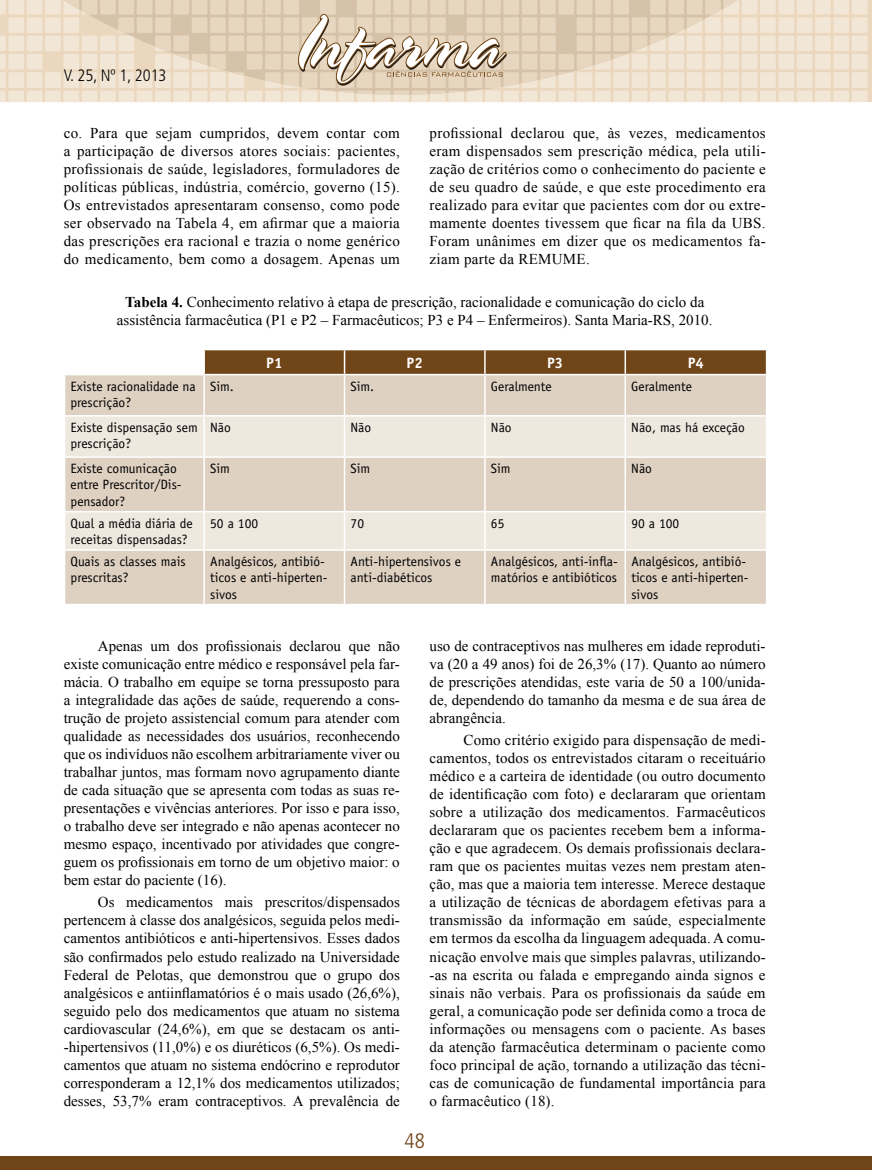
<style>
.page{position:relative;width:872px;height:1170px;background:#fff}
.page>*{position:absolute;margin:0;border:0;box-sizing:border-box;transform-origin:0 0}
.t1{font:300 condensed 21px "Frutiger";color:#704517}
.t2{font:300 condensed 16.5px "Frutiger";color:#000}
.t3{font:15px/18px "Times New Roman";color:#000;text-align:justify}
.t4{font:700 15px "Officina Sans";color:#fff}
.t5{font:13.5px/16.2px "Officina Sans";color:#000}
.s1{font-weight:700}
</style>
<div class="page">
<svg style="left:0;top:0;width:867px;height:102px;background:#f0e3d0"></svg>
<svg style="left:29px;top:0;width:743px;height:95px;background:#e8d8c2"></svg>
<svg style="left:298px;top:14px;width:208px;height:72px"></svg>
<hr style="left:871px;top:0;width:1px;height:102px;background:#ebd7be">
<div style="left:0;top:1155px;width:872px;height:14px;background:#704517"></div>
<div style="left:65px;top:375px;width:701px;height:228px;background:#ded1c2"></div>
<svg style="left:65px;top:416px;width:701px;height:133px;background:#e7ded3"></svg>
<svg style="left:204px;top:349px;width:563px;height:25px;background:#7a5227"></svg>
<hr style="left:203px;top:375px;width:2px;height:40px;background:#fff">
<hr style="left:344px;top:375px;width:1px;height:40px;background:#fff">
<hr style="left:484px;top:375px;width:1px;height:40px;background:#fff">
<hr style="left:624px;top:375px;width:2px;height:40px;background:#fff">
<hr style="left:64px;top:415px;width:140px;height:1px;background:#fff">
<hr style="left:204px;top:415px;width:140px;height:1px;background:#fff">
<hr style="left:203px;top:416px;width:2px;height:40px;background:#fff">
<hr style="left:344px;top:415px;width:141px;height:1px;background:#fff">
<hr style="left:344px;top:416px;width:1px;height:40px;background:#fff">
<hr style="left:485px;top:415px;width:140px;height:1px;background:#fff">
<hr style="left:484px;top:416px;width:1px;height:40px;background:#fff">
<hr style="left:625px;top:415px;width:142px;height:1px;background:#fff">
<hr style="left:624px;top:416px;width:2px;height:40px;background:#fff">
<hr style="left:64px;top:456px;width:140px;height:2px;background:#fff">
<hr style="left:204px;top:456px;width:140px;height:2px;background:#fff">
<hr style="left:203px;top:458px;width:2px;height:53px;background:#fff">
<hr style="left:344px;top:456px;width:141px;height:2px;background:#fff">
<hr style="left:344px;top:458px;width:1px;height:53px;background:#fff">
<hr style="left:485px;top:456px;width:140px;height:2px;background:#fff">
<hr style="left:484px;top:458px;width:1px;height:53px;background:#fff">
<hr style="left:625px;top:456px;width:142px;height:2px;background:#fff">
<hr style="left:624px;top:458px;width:2px;height:53px;background:#fff">
<hr style="left:64px;top:511px;width:140px;height:1px;background:#fff">
<hr style="left:204px;top:511px;width:140px;height:1px;background:#fff">
<hr style="left:203px;top:512px;width:2px;height:37px;background:#fff">
<hr style="left:344px;top:511px;width:141px;height:1px;background:#fff">
<hr style="left:344px;top:512px;width:1px;height:37px;background:#fff">
<hr style="left:485px;top:511px;width:140px;height:1px;background:#fff">
<hr style="left:484px;top:512px;width:1px;height:37px;background:#fff">
<hr style="left:625px;top:511px;width:142px;height:1px;background:#fff">
<hr style="left:624px;top:512px;width:2px;height:37px;background:#fff">
<hr style="left:64px;top:549px;width:140px;height:1px;background:#fff">
<hr style="left:204px;top:549px;width:140px;height:1px;background:#fff">
<hr style="left:203px;top:550px;width:2px;height:53px;background:#fff">
<hr style="left:344px;top:549px;width:141px;height:1px;background:#fff">
<hr style="left:344px;top:550px;width:1px;height:53px;background:#fff">
<hr style="left:485px;top:549px;width:140px;height:1px;background:#fff">
<hr style="left:484px;top:550px;width:1px;height:53px;background:#fff">
<hr style="left:625px;top:549px;width:142px;height:1px;background:#fff">
<hr style="left:624px;top:550px;width:2px;height:53px;background:#fff">
<p class="t2" style="left:64px;top:66px;width:104px">V. 25, Nº 1, 2013</p>
<p class="t3" style="left:64px;top:124px;width:337px">co. Para que sejam cumpridos, devem contar com a participação de diversos atores sociais: pacientes, profissionais de saúde, legisladores, formuladores de políticas públicas, indústria, comércio, governo (15).<br>Os entrevistados apresentaram consenso, como pode ser observado na Tabela 4, em afirmar que a maioria das prescrições era racional e trazia o nome genérico do medicamento, bem como a dosagem. Apenas um</p>
<p class="t3" style="left:429px;top:124px;width:337px">profissional declarou que, às vezes, medicamentos eram dispensados sem prescrição médica, pela utili&shy;zação de critérios como o conhecimento do paciente e de seu quadro de saúde, e que este procedimento era realizado para evitar que pacientes com dor ou extre&shy;mamente doentes tivessem que ficar na fila da UBS.<br>Foram unânimes em dizer que os medicamentos fa&shy;ziam parte da REMUME.</p>
<p class="t3" style="left:117px;top:292px;width:597px;text-align:center"><span class="s1">Tabela 4.</span> Conhecimento relativo à etapa de prescrição, racionalidade e comunicação do ciclo da assistência farmacêutica (P1 e P2 – Farmacêuticos; P3 e P4 – Enfermeiros). Santa Maria-RS, 2010.</p>
<p class="t4" style="left:266px;top:353px;width:18px">P1</p>
<p class="t4" style="left:406px;top:353px;width:18px">P2</p>
<p class="t4" style="left:547px;top:353px;width:18px">P3</p>
<p class="t4" style="left:688px;top:353px;width:18px">P4</p>
<p class="t5" style="left:71px;top:378px;width:127px">Existe racionalidade na prescrição?</p>
<p class="t5" style="left:210px;top:378px;width:25px">Sim.</p>
<p class="t5" style="left:350px;top:378px;width:25px">Sim.</p>
<p class="t5" style="left:491px;top:378px;width:62px">Geralmente</p>
<p class="t5" style="left:631px;top:378px;width:62px">Geralmente</p>
<p class="t5" style="left:71px;top:419px;width:129px">Existe dispensação sem prescrição?</p>
<p class="t5" style="left:210px;top:419px;width:22px">Não</p>
<p class="t5" style="left:350px;top:419px;width:22px">Não</p>
<p class="t5" style="left:491px;top:419px;width:22px">Não</p>
<p class="t5" style="left:631px;top:419px;width:115px">Não, mas há exceção</p>
<p class="t5" style="left:71px;top:460px;width:113px">Existe comunicação entre Prescritor/Dis&shy;pensador?</p>
<p class="t5" style="left:210px;top:460px;width:21px">Sim</p>
<p class="t5" style="left:350px;top:460px;width:21px">Sim</p>
<p class="t5" style="left:491px;top:460px;width:21px">Sim</p>
<p class="t5" style="left:631px;top:460px;width:22px">Não</p>
<p class="t5" style="left:71px;top:515px;width:124px">Qual a média diária de receitas dispensadas?</p>
<p class="t5" style="left:210px;top:515px;width:49px">50 a 100</p>
<p class="t5" style="left:350px;top:515px;width:15px">70</p>
<p class="t5" style="left:491px;top:515px;width:15px">65</p>
<p class="t5" style="left:631px;top:515px;width:49px">90 a 100</p>
<p class="t5" style="left:71px;top:553px;width:117px">Quais as classes mais prescritas?</p>
<p class="t5" style="left:210px;top:553px;width:119px">Analgésicos, antibió&shy;ticos e anti-hiperten&shy;sivos</p>
<p class="t5" style="left:350px;top:553px;width:112px">Anti-hipertensivos e anti-diabéticos</p>
<p class="t5" style="left:491px;top:553px;width:128px">Analgésicos, anti-infla&shy;matórios e antibióticos</p>
<p class="t5" style="left:631px;top:553px;width:119px">Analgésicos, antibió&shy;ticos e anti-hiperten&shy;sivos</p>
<p class="t3" style="left:64px;top:636px;width:337px;text-indent:34px">Apenas um dos profissionais declarou que não existe comunicação entre médico e responsável pela far&shy;mácia. O trabalho em equipe se torna pressuposto para a integralidade das ações de saúde, requerendo a cons&shy;trução de projeto assistencial comum para atender com qualidade as necessidades dos usuários, reconhecendo que os indivíduos não escolhem arbitrariamente viver ou trabalhar juntos, mas formam novo agrupamento diante de cada situação que se apresenta com todas as suas re&shy;presentações e vivências anteriores. Por isso e para isso, o trabalho deve ser integrado e não apenas acontecer no mesmo espaço, incentivado por atividades que congre&shy;guem os profissionais em torno de um objetivo maior: o bem estar do paciente (16).</p>
<p class="t3" style="left:64px;top:893px;width:337px;text-indent:34px">Os medicamentos mais prescritos/dispensados pertencem à classe dos analgésicos, seguida pelos medi&shy;camentos antibióticos e anti-hipertensivos. Esses dados são confirmados pelo estudo realizado na Universidade Federal de Pelotas, que demonstrou que o grupo dos analgésicos e antiinflamatórios é o mais usado (26,6%), seguido pelo dos medicamentos que atuam no sistema cardiovascular (24,6%), em que se destacam os anti--hipertensivos (11,0%) e os diuréticos (6,5%). Os medi&shy;camentos que atuam no sistema endócrino e reprodutor corresponderam a 12,1% dos medicamentos utilizados; desses, 53,7% eram contraceptivos. A prevalência de</p>
<p class="t3" style="left:429px;top:636px;width:337px">uso de contraceptivos nas mulheres em idade reproduti&shy;va (20 a 49 anos) foi de 26,3% (17). Quanto ao número de prescrições atendidas, este varia de 50 a 100/unida&shy;de, dependendo do tamanho da mesma e de sua área de abrangência.</p>
<p class="t3" style="left:429px;top:731px;width:337px;text-indent:34px">Como critério exigido para dispensação de medi&shy;camentos, todos os entrevistados citaram o receituário médico e a carteira de identidade (ou outro documento de identificação com foto) e declararam que orientam sobre a utilização dos medicamentos. Farmacêuticos declararam que os pacientes recebem bem a informa&shy;ção e que agradecem. Os demais profissionais declara&shy;ram que os pacientes muitas vezes nem prestam aten&shy;ção, mas que a maioria tem interesse. Merece destaque a utilização de técnicas de abordagem efetivas para a transmissão da informação em saúde, especialmente em termos da escolha da linguagem adequada. A comu&shy;nicação envolve mais que simples palavras, utilizando--as na escrita ou falada e empregando ainda signos e sinais não verbais. Para os profissionais da saúde em geral, a comunicação pode ser definida como a troca de informações ou mensagens com o paciente. As bases da atenção farmacêutica determinam o paciente como foco principal de ação, tornando a utilização das técni&shy;cas de comunicação de fundamental importância para o farmacêutico (18).</p>
<h1 class="t1" style="left:404px;top:1128px;width:22px">48</h1>
</div>
